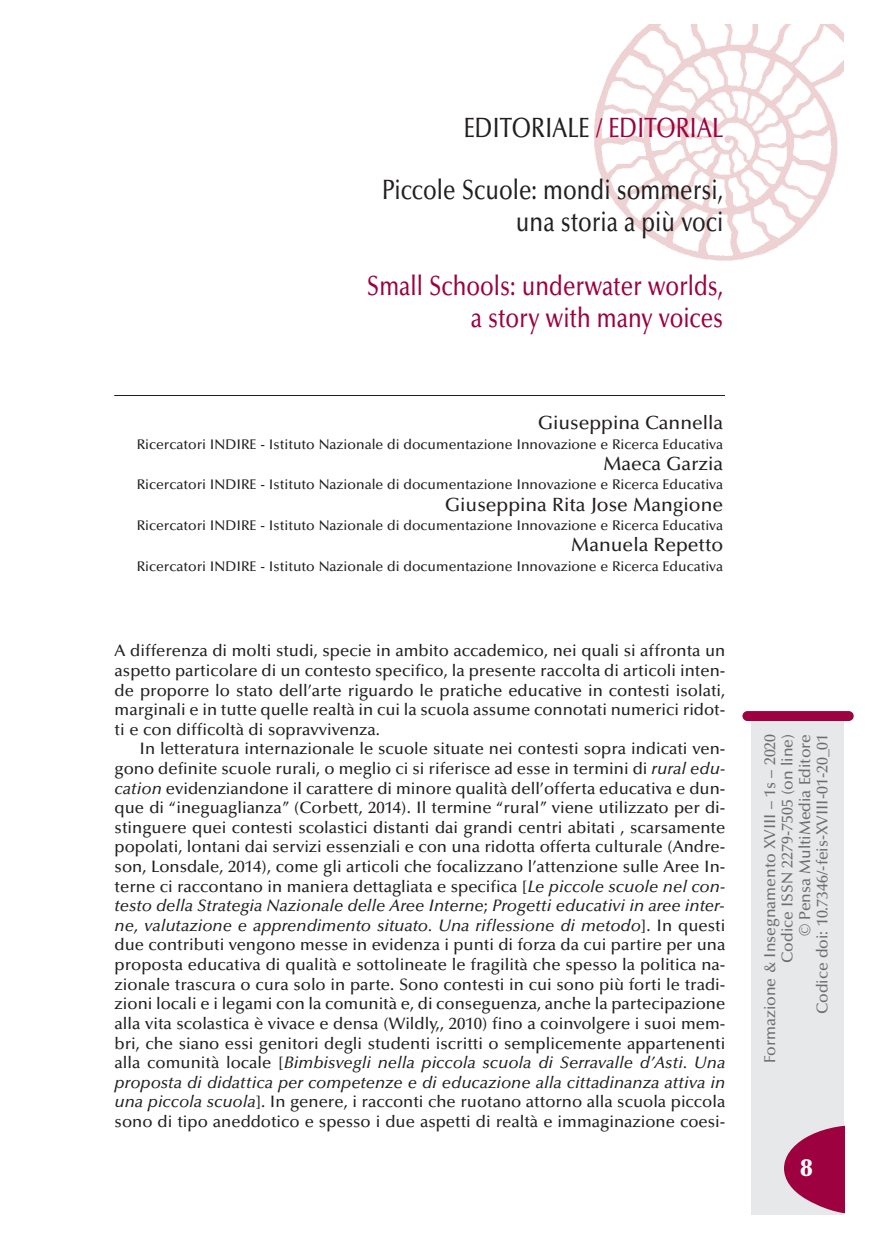
<style>
.page{position:relative;width:869px;height:1241px;background:#fff}
.page>*{position:absolute;margin:0;border:0;box-sizing:border-box;transform-origin:0 0}
.t1{font:500 28px/31.8px "Optima";color:#231f20;text-align:right;scale:.8 1}
.t2{font:500 28px/31.8px "Optima";color:#9d0140;text-align:right;scale:.8 1}
.t3{font:900 24.5px "Optima";color:#fff}
.t4{font:500 19.25px "Optima";color:#231f20}
.t5{font:500 16.62px/19.6px "Optima";color:#231f20;text-align:justify}
.t6{font:500 15.75px/17.5px "Optima";color:#6c6d70;text-align:right}
.t7{font:500 14px "Optima";color:#231f20}
.s1{color:#9d0140}
.s2{font-style:italic}
</style>
<div class="page">
<img style="left:594px;top:25px;width:248px;height:236px">
<hr style="left:114px;top:395px;width:610px;height:1px;background:#231f20">
<div style="left:750px;top:721px;width:93px;height:493px;background:#e7e8e9"></div>
<div style="left:742px;top:711px;width:111px;height:10px;background:#9d0140;border-radius:5px"></div>
<svg style="left:784px;top:1124px;width:60px;height:90px"></svg>
<h1 class="t1" style="left:463px;top:114px;width:326px">EDITORIALE <span class="s1">/ EDITORIAL</span></h1>
<h1 class="t1" style="left:382px;top:177px;width:428px">Piccole Scuole: mondi sommersi, una storia a più voci</h1>
<h1 class="t2" style="left:367px;top:272px;width:446px">Small Schools: underwater worlds, a story with many voices</h1>
<p class="t4" style="left:538px;top:415px;width:186px">Giuseppina Cannella</p>
<p class="t7" style="left:137px;top:438px;width:587px">Ricercatori INDIRE - Istituto Nazionale di documentazione Innovazione e Ricerca Educativa</p>
<p class="t4" style="left:603px;top:455px;width:121px">Maeca Garzia</p>
<p class="t7" style="left:137px;top:479px;width:587px">Ricercatori INDIRE - Istituto Nazionale di documentazione Innovazione e Ricerca Educativa</p>
<p class="t4" style="left:445px;top:496px;width:279px">Giuseppina Rita Jose Mangione</p>
<p class="t7" style="left:137px;top:520px;width:587px">Ricercatori INDIRE - Istituto Nazionale di documentazione Innovazione e Ricerca Educativa</p>
<p class="t4" style="left:571px;top:537px;width:153px">Manuela Repetto</p>
<p class="t7" style="left:137px;top:560px;width:587px">Ricercatori INDIRE - Istituto Nazionale di documentazione Innovazione e Ricerca Educativa</p>
<p class="t5" style="left:115px;top:642px;width:612px">A differenza di molti studi, specie in ambito accademico, nei quali si affronta un aspetto particolare di un contesto specifico, la presente raccolta di articoli inten&shy;de proporre lo stato dell’arte riguardo le pratiche educative in contesti isolati, marginali e in tutte quelle realtà in cui la scuola assume connotati numerici ridot&shy;ti e con difficoltà di sopravvivenza.</p>
<p class="t5" style="left:115px;top:740px;width:612px;text-indent:25px">In letteratura internazionale le scuole situate nei contesti sopra indicati ven&shy;gono definite scuole rurali, o meglio ci si riferisce ad esse in termini di <span class="s2">rural edu&shy;cation</span> evidenziandone il carattere di minore qualità dell’offerta educativa e dun&shy;que di “ineguaglianza” (Corbett, 2014). Il termine “rural” viene utilizzato per di&shy;stinguere quei contesti scolastici distanti dai grandi centri abitati , scarsamente popolati, lontani dai servizi essenziali e con una ridotta offerta culturale (Andre&shy;son, Lonsdale, 2014), come gli articoli che focalizzano l’attenzione sulle Aree In&shy;terne ci raccontano in maniera dettagliata e specifica [<span class="s2">Le piccole scuole nel con&shy;testo della Strategia Nazionale delle Aree Interne</span>; <span class="s2">Progetti educativi in aree inter&shy;ne, valutazione e apprendimento situato. Una riflessione di metodo</span>]. In questi due contributi vengono messe in evidenza i punti di forza da cui partire per una proposta educativa di qualità e sottolineate le fragilità che spesso la politica na&shy;zionale trascura o cura solo in parte. Sono contesti in cui sono più forti le tradi&shy;zioni locali e i legami con la comunità e, di conseguenza, anche la partecipazione alla vita scolastica è vivace e densa (Wildly,, 2010) fino a coinvolgere i suoi mem&shy;bri, che siano essi genitori degli studenti iscritti o semplicemente appartenenti alla comunità locale [<span class="s2">Bimbisvegli nella piccola scuola di Serravalle d’Asti. Una proposta di didattica per competenze e di educazione alla cittadinanza attiva in una piccola scuola</span>]. In genere, i racconti che ruotano attorno alla scuola piccola sono di tipo aneddotico e spesso i due aspetti di realtà e immaginazione coesi-</p>
<p class="t6" style="left:762px;top:1062px;width:330px;rotate:-90deg">Formazione &amp; Insegnamento XVIII – 1s – 2020<br>Codice ISSN 2279-7505 (on line)<br>© Pensa MultiMedia Editore<br>Codice doi: 10.7346/-feis-XVIII-01-20_01</p>
<h2 class="t3" style="left:800px;top:1157px;width:14px">8</h2>
</div>
